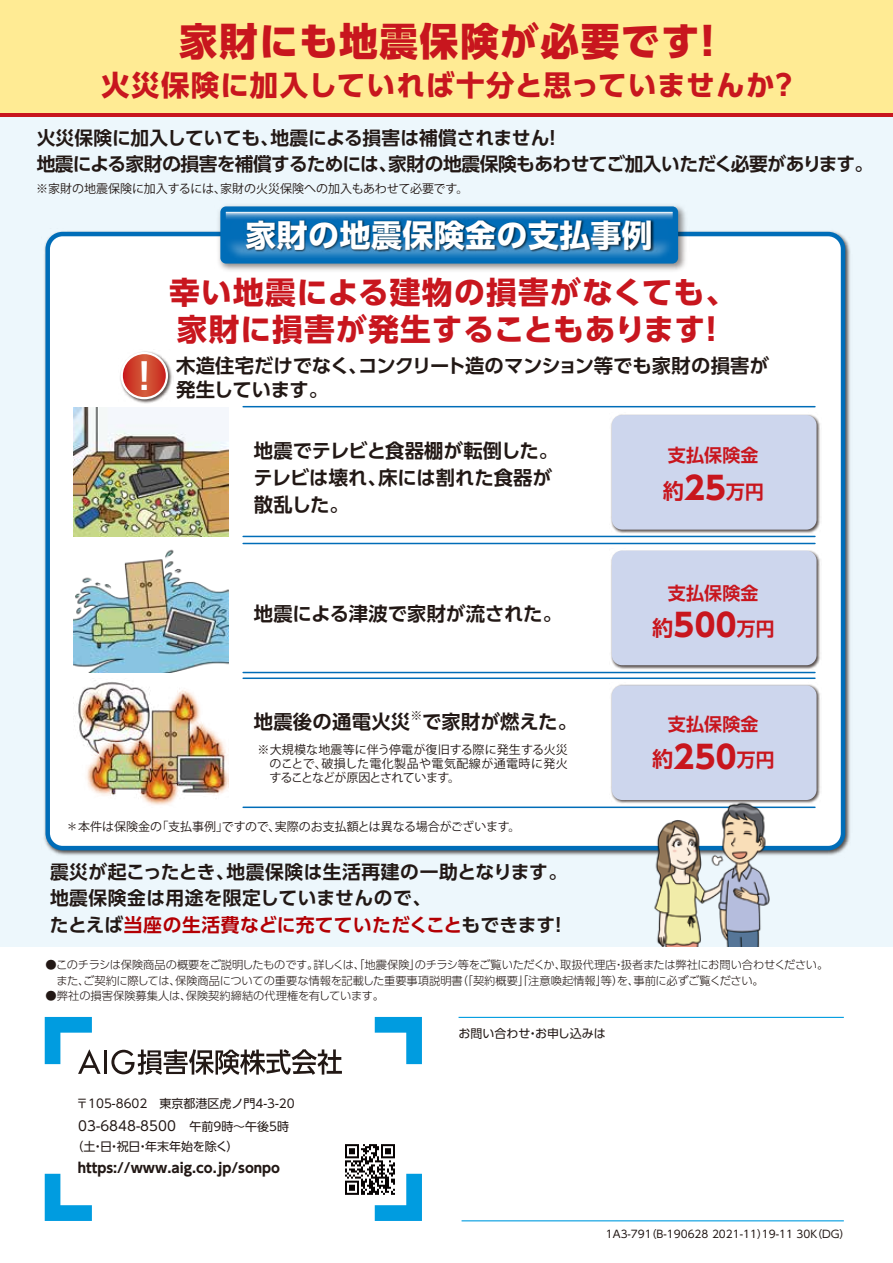
<style>
.page{position:relative;width:893px;height:1263px;background:#fff}
.page>*{position:absolute;margin:0;border:0;box-sizing:border-box;transform-origin:0 0}
.t1{font:800 38.7px "UD Shin Go Pro";letter-spacing:.04em;color:#c8161e}
.t2{font:700 36.15px "UD Shin Go Pro De";color:#fff}
.t3{font:700 31.35px "UD Shin Go Pro";letter-spacing:.01em;color:#c8161e}
.t4{font:700 31.05px "UD Shin Go Pro";letter-spacing:.01em;color:#fff}
.t5{font:700 30.75px/36.9px "UD Shin Go Pro";letter-spacing:.035em;color:#c8161e}
.t6{font:700 28.5px "UD Shin Go Pro";letter-spacing:.045em;color:#c8161e}
.t7{font:700 19.35px/26.8px "UD Shin Go Pro De";color:#221815}
.t8{font:700 18.75px/26.2px "UD Shin Go Pro De";letter-spacing:-.015em;color:#221815}
.t9{font:700 18.75px/26.2px "UD Shin Go Pro De";letter-spacing:.02em;color:#221815}
.t10{font:700 18px "UD Shin Go Pro De";letter-spacing:.01em;color:#c8161e}
.t11{font:700 13.5px "UD Shin Go Pro";color:#221815}
.t12{font:13.5px "UD Shin Go Pro";color:#221815}
.t13{font:12px/14.4px "Koz Go Pro";color:#221815;text-align:justify}
.t14{font:12px "UD Shin Go Pro";color:#221815}
.t15{font:300 11.25px/15.8px "UD Shin Go Pro";letter-spacing:-.02em;color:#221815}
.t16{font:300 11.25px "UD Shin Go Pro";color:#221815}
.t17{font:10.5px "UD Shin Go Pro";color:#221815}
.s1{font-family:"UD Shin Go Pro De";font-size:21.3px}
.s2{font-family:"UD Shin Go Pro De";font-size:18.75px}
.s3{color:#b30004}
.s4{font-size:12px}
</style>
<div class="page">
<div style="left:0;top:0;width:893px;height:946px;background:#edf7fc"></div>
<div style="left:0;top:52px;width:893px;height:65px;background:#c8161e"></div>
<div style="left:0;top:0;width:893px;height:113px;background:#ffeb94"></div>
<svg style="left:375px;top:1017px;width:47px;height:47px"></svg>
<svg style="left:375px;top:1174px;width:47px;height:47px"></svg>
<svg style="left:45px;top:1174px;width:47px;height:47px"></svg>
<svg style="left:45px;top:1017px;width:56px;height:57px"></svg>
<hr style="left:104px;top:1050px;width:3px;height:24px;background:#221815">
<svg style="left:111px;top:1049px;width:231px;height:26px"></svg>
<hr style="left:459px;top:1017px;width:385px;height:1px;background:#009ce0">
<hr style="left:462px;top:1220px;width:382px;height:1px;background:#009ce0">
<img style="left:345px;top:1144px;width:58px;height:59px">
<div style="left:48px;top:234px;width:795px;height:614px;background:#fff;border-radius:15px"></div>
<div style="left:45px;top:232px;width:800px;height:618px;border:4px solid #006db8;border-radius:15px"></div>
<img style="left:177px;top:205px;width:545px;height:66px">
<img style="left:243px;top:218px;width:414px;height:45px">
<img style="left:120px;top:351px;width:53px;height:53px">
<div style="left:121px;top:352px;width:47px;height:47px;border:4px solid #fff;border-radius:50%"></div>
<svg style="left:123px;top:354px;width:43px;height:43px"></svg>
<hr style="left:243px;top:406px;width:572px;height:1px;background:#006db8">
<img style="left:74px;top:408px;width:155px;height:129px">
<img style="left:611px;top:414px;width:210px;height:120px">
<div style="left:612px;top:415px;width:204px;height:115px;background:#cdd6ed;border-radius:10px"></div>
<hr style="left:243px;top:536px;width:572px;height:1px;background:#006db8">
<hr style="left:243px;top:543px;width:572px;height:1px;background:#006db8">
<hr style="left:243px;top:672px;width:572px;height:1px;background:#006db8">
<hr style="left:243px;top:677px;width:572px;height:2px;background:#006db8">
<hr style="left:243px;top:806px;width:572px;height:2px;background:#006db8">
<img style="left:74px;top:549px;width:155px;height:123px">
<img style="left:611px;top:550px;width:210px;height:120px">
<div style="left:612px;top:551px;width:204px;height:114px;background:#cdd6ed;border-radius:10px"></div>
<img style="left:77px;top:680px;width:152px;height:125px">
<img style="left:611px;top:684px;width:210px;height:120px">
<div style="left:612px;top:685px;width:204px;height:115px;background:#cdd6ed;border-radius:10px"></div>
<img style="left:618px;top:799px;width:182px;height:147px">
<h1 class="t1" style="left:179px;top:9px;width:549px">家財にも地震保険が必要です！</h1>
<h3 class="t6" style="left:101px;top:62px;width:698px">火災保険に加入していれば十分と思っていませんか？</h3>
<h3 class="t8" style="left:37px;top:124px;width:838px">火災保険に加入していても、地震による損害は補償されません！<br>地震による家財の損害を補償するためには、家財の地震保険もあわせてご加入いただく必要があります。</h3>
<p class="t13" style="left:36px;top:182px;width:434px">※家財の地震保険に加入するには、家財の火災保険への加入もあわせて必要です。</p>
<h2 class="t2" style="left:139px;top:346px;width:13px">!</h2>
<h3 class="t4" style="left:245px;top:210px;width:409px">家財の地震保険金の支払事例</h3>
<h3 class="t5" style="left:169px;top:273px;width:568px">幸い地震による建物の損害がなくても、家財に損害が発生することもあります！</h3>
<h3 class="t7" style="left:176px;top:353px;width:594px;line-height:24px">木造住宅だけでなく、コンクリート造のマンション等でも家財の損害が発生しています。</h3>
<h3 class="t7" style="left:253px;top:437px;width:306px">地震でテレビと食器棚が転倒した。テレビは壊れ、床には割れた食器が散乱した。</h3>
<h3 class="t10" style="left:668px;top:441px;width:92px">支払保険金</h3>
<h3 class="t3" style="left:663px;top:463px;width:103px"><span class="s1">約</span>25<span class="s2">万円</span></h3>
<h3 class="t7" style="left:254px;top:599px;width:310px">地震による津波で家財が流された。</h3>
<h3 class="t10" style="left:668px;top:578px;width:92px">支払保険金</h3>
<h3 class="t3" style="left:652px;top:600px;width:124px"><span class="s1">約</span>500<span class="s2">万円</span></h3>
<h3 class="t7" style="left:254px;top:707px;width:158px">地震後の通電火災</h3>
<p class="t13" style="left:410px;top:708px;width:13px">※</p>
<h3 class="t7" style="left:422px;top:707px;width:156px">で家財が燃えた。</h3>
<h3 class="t10" style="left:668px;top:710px;width:92px">支払保険金</h3>
<h3 class="t3" style="left:652px;top:731px;width:124px"><span class="s1">約</span>250<span class="s2">万円</span></h3>
<p class="t13" style="left:270px;top:742px;width:300px;text-indent:-12px">※大規模な地震等に伴う停電が復旧する際に発生する火災のことで、破損した電化製品や電気配線が通電時に発火することなどが原因とされています。</p>
<p class="t13" style="left:66px;top:820px;width:456px">＊本件は保険金の「支払事例」ですので、実際のお支払額とは異なる場合がございます。</p>
<h3 class="t9" style="left:50px;top:858px;width:519px">震災が起こったとき、地震保険は生活再建の一助となります。地震保険金は用途を限定していませんので、<br>たとえば<span class="s3">当座の生活費などに充てていただくこと</span>もできます!</h3>
<p class="t15" style="left:46px;top:956px;width:784px">●このチラシは保険商品の概要をご説明したものです。詳しくは、「地震保険」のチラシ等をご覧いただくか、取扱代理店・扱者または弊社にお問い合わせください。　また、ご契約に際しては、保険商品についての重要な情報を記載した重要事項説明書（「契約概要」「注意喚起情報」等）を、事前に必ずご覧ください。</p>
<p class="t16" style="left:46px;top:987px;width:340px">●弊社の損害保険募集人は、保険契約締結の代理権を有しています。</p>
<p class="t14" style="left:76px;top:1094px;width:232px">〒105-8602　東京都港区虎ノ門4-3-20　</p>
<p class="t12" style="left:78px;top:1115px;width:212px">03-6848-8500　<span class="s4">午前9時～午後5時</span></p>
<p class="t14" style="left:71px;top:1136px;width:169px">（土・日・祝日・年末年始を除く）</p>
<p class="t11" style="left:78px;top:1157px;width:204px">https://www.aig.co.jp/sonpo</p>
<p class="t14" style="left:458px;top:1023px;width:149px">お問い合わせ・お申し込みは</p>
<p class="t17" style="left:606px;top:1226px;width:246px">1A3-791（B-190628 2021-11）19-11 30K（DG）</p>
</div>
